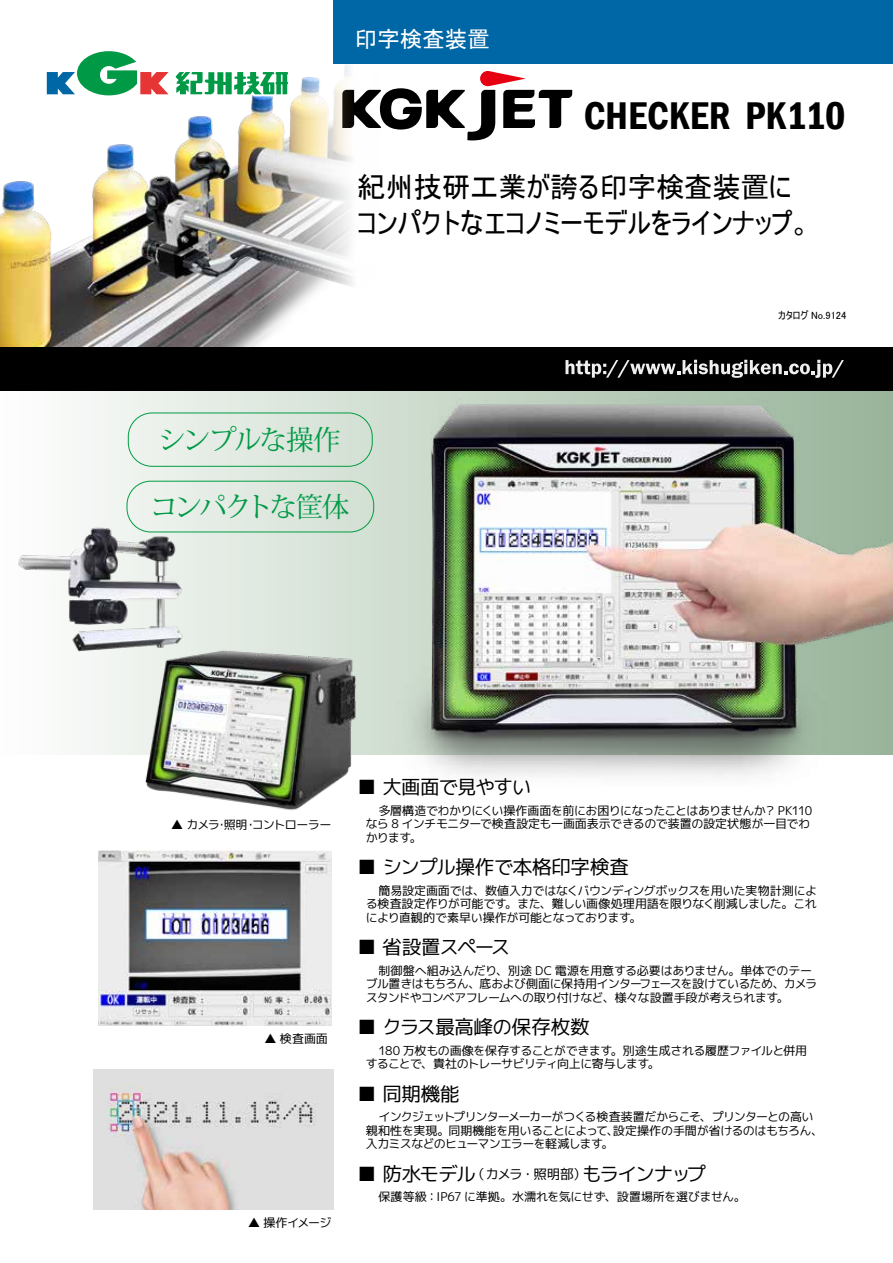
<style>
.page{position:relative;width:893px;height:1263px;background:#fff}
.page>*{position:absolute;margin:0;border:0;box-sizing:border-box;transform-origin:0 0}
.t1{font:600 condensed 39.75px "Franklin Gothic";color:#000}
.t2{font:28.5px/36px "MS UI Gothic";letter-spacing:-.01em;color:#000}
.t3{font:27.6px "Koz Min Pro";letter-spacing:-.09em;color:#009a46}
.t4{font:27.6px "Koz Min Pro";letter-spacing:-.06em;color:#009a46}
.t5{font:22.5px "MS UI Gothic";color:#fff}
.t6{font:19.5px "migmix 1 p regular";letter-spacing:-.035em;color:#000}
.t7{font:19.5px "migmix 1 p regular";letter-spacing:-.015em;color:#000}
.t8{font:19.5px "migmix 1 p regular";letter-spacing:-.06em;color:#000}
.t9{font:19.5px "migmix 1 p regular";letter-spacing:-.075em;color:#000}
.t10{font:19.5px "migmix 1 p regular";letter-spacing:-.09em;color:#000}
.t11{font:13.5px "migmix 1 p regular";letter-spacing:-.055em;color:#000}
.t12{font:12px/13.5px "migmix 1 p regular";letter-spacing:-.04em;color:#000}
.t13{font:12px "migmix 1 p regular";letter-spacing:-.01em;color:#000}
.t14{font:10.5px "MS UI Gothic";color:#000}
</style>
<div class="page">
<svg style="left:81px;top:391px;width:299px;height:363px"></svg>
<svg style="left:380px;top:71px;width:192px;height:69px"></svg>
<img style="left:99px;top:850px;width:232px;height:175px">
<img style="left:0;top:63px;width:380px;height:284px">
<div style="left:0;top:347px;width:893px;height:44px;background:#000"></div>
<svg style="left:565px;top:360px;width:279px;height:18px"></svg>
<svg style="left:43px;top:51px;width:249px;height:51px"></svg>
<div style="left:333px;top:0;width:560px;height:63px;background:#0067a7"></div>
<img style="left:380px;top:391px;width:513px;height:386px">
<img style="left:94px;top:1069px;width:240px;height:141px">
<img style="left:18px;top:522px;width:357px;height:289px">
<div style="left:128px;top:412px;width:245px;height:55px;border:1px solid #009d42;border-radius:24px"></div>
<div style="left:127px;top:481px;width:247px;height:51px;border:1px solid #009d42;border-radius:24px"></div>
<h3 class="t5" style="left:355px;top:28px;width:136px">印字検査装置</h3>
<h1 class="t1" style="left:584px;top:89px;width:263px">CHECKER PK110</h1>
<h2 class="t2" style="left:357px;top:169px;width:455px">紀州技研工業が誇る印字検査装置にコンパクトなエコノミーモデルをラインナップ。</h2>
<p class="t14" style="left:778px;top:310px;width:70px">カタログ No.9124</p>
<h3 class="t4" style="left:158px;top:420px;width:184px">シンプルな操作</h3>
<h3 class="t3" style="left:150px;top:487px;width:201px">コンパクトな筐体</h3>
<p class="t12" style="left:171px;top:818px;width:162px">▲ カメラ照明コントローラー</p>
<p class="t12" style="left:216px;top:818px;width:13px">・</p>
<p class="t12" style="left:245px;top:818px;width:13px">・</p>
<p class="t12" style="left:264px;top:1031px;width:65px">▲ 検査画面</p>
<p class="t12" style="left:248px;top:1216px;width:85px">▲ 操作イメージ</p>
<h3 class="t8" style="left:357px;top:773px;width:176px">■ 大画面で見やすい</h3>
<p class="t12" style="left:366px;top:803px;width:446px;text-indent:13px">多層構造でわかりにくい操作画面を前にお困りになったことはありませんか<br>なら 8 インチモニターで検査設定も一画面表示できるので装置の設定状態が一目でわかります。</p>
<h3 class="t7" style="left:357px;top:853px;width:273px">■ シンプル操作で本格印字検査</h3>
<p class="t12" style="left:366px;top:883px;width:453px;text-align:justify;text-indent:13px">簡易設定画面では、数値入力ではなくバウンディングボックスを用いた実物計測による検査設定作りが可能です。また、難しい画像処理用語を限りなく削減しました。これにより直観的で素早い操作が可能となっております。</p>
<h3 class="t9" style="left:357px;top:933px;width:155px">■ 省設置スペース</h3>
<p class="t12" style="left:366px;top:963px;width:453px;text-indent:13px">制御盤へ組み込んだり、別途 DC 電源を用意する必要はありません。単体でのテーブル置きはもちろん、底および側面に保持用インターフェースを設けているため、カメラスタンドやコンベアフレームへの取り付けなど、様々な設置手段が考えられます。</p>
<h3 class="t6" style="left:357px;top:1013px;width:234px">■ クラス最高峰の保存枚数</h3>
<p class="t12" style="left:366px;top:1043px;width:443px;text-indent:13px">180 万枚もの画像を保存することができます。別途生成される履歴ファイルと併用することで、貴社のトレーサビリティ向上に寄与します。</p>
<h3 class="t6" style="left:357px;top:1080px;width:104px">■ 同期機能</h3>
<p class="t12" style="left:366px;top:1110px;width:459px;text-align:center">インクジェットプリンターメーカーがつくる検査装置だからこそ、プリンターとの高い<br>親和性を実現。同期機能を用いることによって設定操作の手間が省けるのはもちろん、</p>
<p class="t12" style="left:366px;top:1123px;width:255px;text-indent:241px">、入力ミスなどのヒューマンエラーを軽減します。</p>
<h3 class="t10" style="left:582px;top:1160px;width:125px">もラインナップ</h3>
<p class="t12" style="left:764px;top:803px;width:50px">？ PK110</p>
<h3 class="t6" style="left:357px;top:1160px;width:120px">■ 防水モデル</h3>
<p class="t13" style="left:378px;top:1188px;width:369px">保護等級：IP67 に準拠。水濡れを気にせず、設置場所を選びません。</p>
<p class="t11" style="left:472px;top:1164px;width:116px">（カメラ・照明部）</p>
</div>
